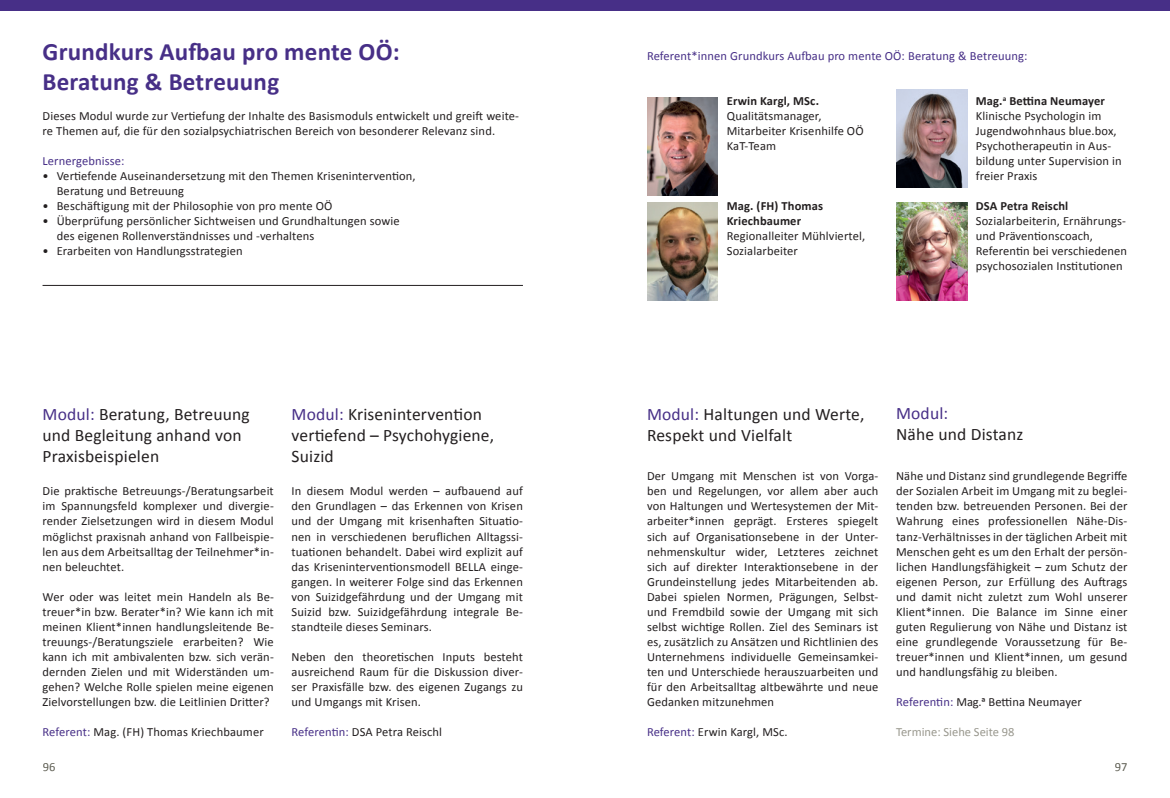
<style>
.page{position:relative;width:1170px;height:798px;background:#fff}
.page>*{position:absolute;margin:0;border:0;box-sizing:border-box;transform-origin:0 0}
.t1{font:700 25px/30px "Calibri";letter-spacing:.01em;color:#472f87}
.t2{font:17.5px/21px "Calibri";letter-spacing:.01em;color:#231f20}
.t3{font:17.5px "Calibri";letter-spacing:.01em;color:#472f87}
.t4{font:12.5px/15px "Calibri";letter-spacing:.01em;color:#231f20}
.t5{font:12.5px "Calibri";letter-spacing:.01em;color:#472f87}
.t6{font:700 12.5px/15px "Calibri";letter-spacing:.01em;color:#231f20}
.t7{font:12.5px "Calibri";color:#99988e}
.t8{font:12.5px "Calibri";color:#5f5f54}
.s1{font-weight:700}
.s2{color:#472f87}
</style>
<div class="page">
<div style="left:0;top:0;width:1169px;height:11px;background:#472f87"></div>
<hr style="left:43px;top:285px;width:480px;height:1px;background:#231f20">
<img style="left:896px;top:90px;width:70px;height:97px">
<img style="left:896px;top:202px;width:70px;height:98px">
<img style="left:647px;top:202px;width:71px;height:98px">
<img style="left:647px;top:97px;width:71px;height:98px">
<h1 class="t1" style="left:43px;top:37px;width:358px">Grundkurs Aufbau pro mente OÖ:<br>Beratung &amp; Betreuung</h1>
<p class="t4" style="left:43px;top:108px;width:478px">Dieses Modul wurde zur Vertiefung der Inhalte des Basismoduls entwickelt und greift weite&shy;re Themen auf, die für den sozialpsychiatrischen Bereich von besonderer Relevanz sind.</p>
<p class="t5" style="left:43px;top:153px;width:83px">Lernergebnisse:</p>
<p class="t4" style="left:57px;top:168px;width:360px;text-indent:-14px">• Vertiefende Auseinandersetzung mit den Themen Krisenintervention,<br>Beratung und Betreuung</p>
<p class="t4" style="left:43px;top:198px;width:291px">• Beschäftigung mit der Philosophie von pro mente OÖ</p>
<p class="t4" style="left:57px;top:213px;width:344px;text-indent:-14px">• Überprüfung persönlicher Sichtweisen und Grundhaltungen sowie des eigenen Rollenverständnisses und -verhaltens</p>
<p class="t4" style="left:43px;top:243px;width:202px">• Erarbeiten von Handlungsstrategien</p>
<p class="t5" style="left:647px;top:48px;width:382px">Referent*innen Grundkurs Aufbau pro mente OÖ: Beratung &amp; Betreuung:</p>
<p class="t6" style="left:726px;top:93px;width:94px">Erwin Kargl, MSc.</p>
<p class="t4" style="left:726px;top:108px;width:138px">Qualitätsmanager,<br>Mitarbeiter Krisenhilfe OÖ<br>KaT-Team</p>
<p class="t6" style="left:726px;top:198px;width:98px">Mag. (FH) Thomas<br>Kriechbaumer</p>
<p class="t4" style="left:726px;top:228px;width:140px">Regionalleiter Mühlviertel,<br>Sozialarbeiter</p>
<p class="t4" style="left:975px;top:93px;width:147px"><span class="s1">Mag.</span><sup>a</sup> <span class="s1">Bettina Neumayer<br></span>Klinische Psychologin im<br>Jugendwohnhaus blue.box,<br>Psychotherapeutin in Aus&shy;bildung unter Supervision in freier Praxis</p>
<p class="t6" style="left:975px;top:198px;width:94px">DSA Petra Reischl</p>
<p class="t4" style="left:975px;top:213px;width:153px">Sozialarbeiterin, Ernährungs&shy;und Präventionscoach,<br>Referentin bei verschiedenen psychosozialen Institutionen</p>
<h2 class="t2" style="left:43px;top:404px;width:209px"><span class="s2">Modul:</span> Beratung, Betreuung und Begleitung anhand von<br>Praxisbeispielen</h2>
<p class="t4" style="left:43px;top:483px;width:233px;text-align:justify">Die praktische Betreuungs-/Beratungsarbeit im Spannungsfeld komplexer und divergie&shy;render Zielsetzungen wird in diesem Modul möglichst praxisnah anhand von Fallbeispie&shy;len aus dem Arbeitsalltag der Teilnehmer*in&shy;nen beleuchtet.</p>
<p class="t4" style="left:43px;top:588px;width:233px;text-align:justify">Wer oder was leitet mein Handeln als Be&shy;treuer*in bzw. Berater*in? Wie kann ich mit meinen Klient*innen handlungsleitende Be&shy;treuungs-/Beratungsziele erarbeiten? Wie kann ich mit ambivalenten bzw. sich verän&shy;dernden Zielen und mit Widerständen um&shy;gehen? Welche Rolle spielen meine eigenen Zielvorstellungen bzw. die Leitlinien Dritter?</p>
<p class="t4" style="left:43px;top:723px;width:223px"><span class="s2">Referent:</span> Mag. (FH) Thomas Kriechbaumer</p>
<h2 class="t3" style="left:896px;top:401px;width:54px">Modul:</h2>
<h2 class="t2" style="left:896px;top:423px;width:129px">Nähe und Distanz</h2>
<p class="t4" style="left:896px;top:468px;width:233px;text-align:justify">Nähe und Distanz sind grundlegende Begriffe der Sozialen Arbeit im Umgang mit zu beglei&shy;tenden bzw. betreuenden Personen. Bei der Wahrung eines professionellen Nähe-Dis&shy;tanz-Verhältnisses in der täglichen Arbeit mit Menschen geht es um den Erhalt der persön&shy;lichen Handlungsfähigkeit – zum Schutz der eigenen Person, zur Erfüllung des Auftrags und damit nicht zuletzt zum Wohl unserer Klient*innen. Die Balance im Sinne einer guten Regulierung von Nähe und Distanz ist eine grundlegende Voraussetzung für Be&shy;treuer*innen und Klient*innen, um gesund und handlungsfähig zu bleiben.</p>
<p class="t4" style="left:896px;top:693px;width:187px"><span class="s2">Referentin:</span> Mag.a Bettina Neumayer</p>
<h2 class="t2" style="left:647px;top:404px;width:219px"><span class="s2">Modul:</span> Haltungen und Werte,<br>Respekt und Vielfalt</h2>
<p class="t4" style="left:647px;top:468px;width:233px;text-align:justify">Der Umgang mit Menschen ist von Vorga&shy;ben und Regelungen, vor allem aber auch von Haltungen und Wertesystemen der Mit&shy;arbeiter*innen geprägt. Ersteres spiegelt sich auf Organisationsebene in der Unter&shy;nehmenskultur wider, Letzteres zeichnet sich auf direkter Interaktionsebene in der Grundeinstellung jedes Mitarbeitenden ab.<br>Dabei spielen Normen, Prägungen, Selbst&shy;und Fremdbild sowie der Umgang mit sich selbst wichtige Rollen. Ziel des Seminars ist es, zusätzlich zu Ansätzen und Richtlinien des Unternehmens individuelle Gemeinsamkei&shy;ten und Unterschiede herauszuarbeiten und für den Arbeitsalltag altbewährte und neue Gedanken mitzunehmen</p>
<p class="t4" style="left:647px;top:723px;width:142px"><span class="s2">Referent:</span> Erwin Kargl, MSc.</p>
<h2 class="t2" style="left:291px;top:404px;width:204px"><span class="s2">Modul:</span> Krisenintervention vertiefend – Psychohygiene,<br>Suizid</h2>
<p class="t4" style="left:291px;top:483px;width:233px;text-align:justify">In diesem Modul werden – aufbauend auf den Grundlagen – das Erkennen von Krisen und der Umgang mit krisenhaften Situatio&shy;nen in verschiedenen beruflichen Alltagssi&shy;tuationen behandelt. Dabei wird explizit auf das Kriseninterventionsmodell BELLA einge&shy;gangen. In weiterer Folge sind das Erkennen von Suizidgefährdung und der Umgang mit Suizid bzw. Suizidgefährdung integrale Be&shy;standteile dieses Seminars.</p>
<p class="t4" style="left:291px;top:648px;width:233px;text-align:justify">Neben den theoretischen Inputs besteht ausreichend Raum für die Diskussion diver&shy;ser Praxisfälle bzw. des eigenen Zugangs zu und Umgangs mit Krisen.</p>
<p class="t4" style="left:291px;top:723px;width:152px"><span class="s2">Referentin:</span> DSA Petra Reischl</p>
<p class="t7" style="left:896px;top:723px;width:120px">Termine: Siehe Seite 98</p>
<p class="t8" style="left:43px;top:759px;width:14px">96</p>
<p class="t8" style="left:1114px;top:759px;width:14px">97</p>
</div>
